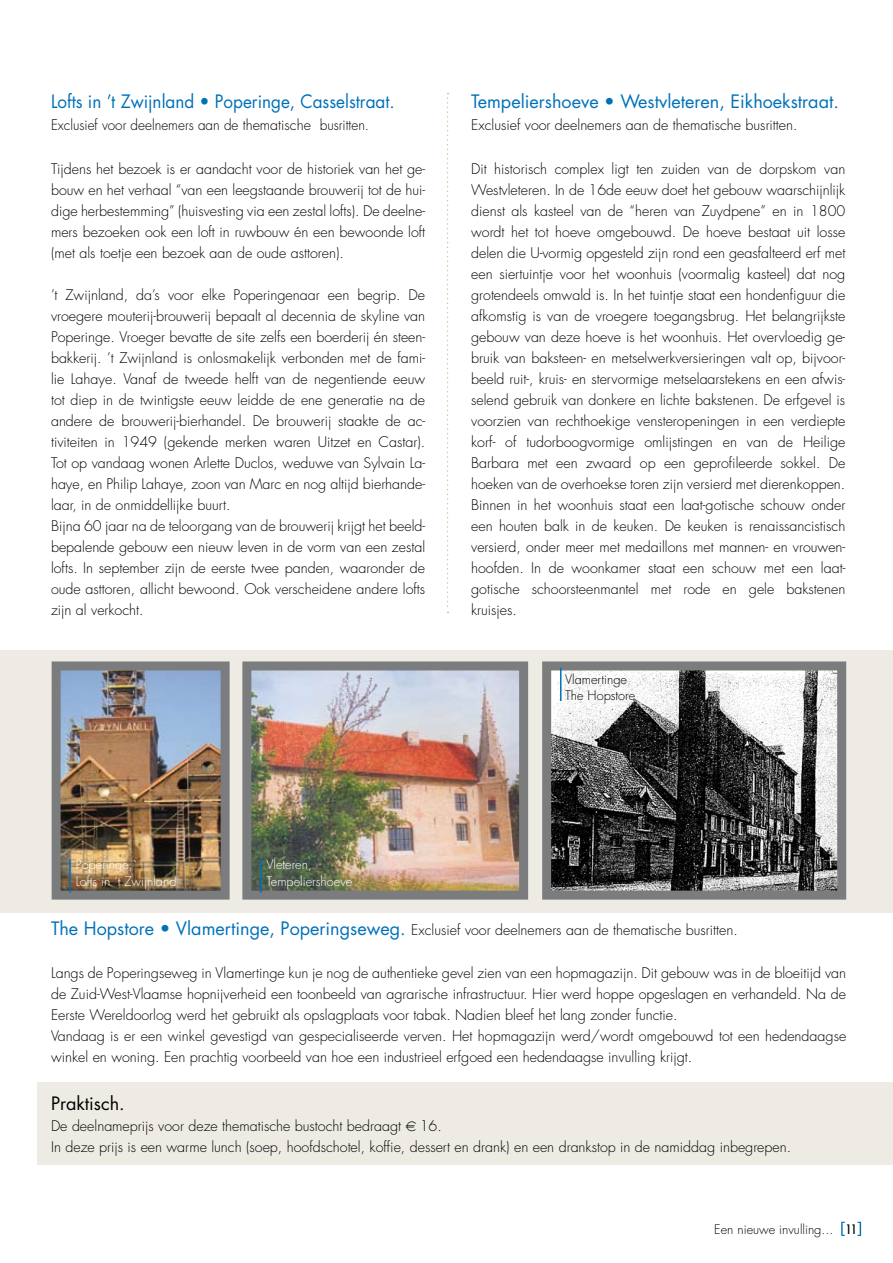
<style>
.page{position:relative;width:893px;height:1263px;background:#fff}
.page>*{position:absolute;margin:0;border:0;box-sizing:border-box;transform-origin:0 0}
.t1{font:18px "Futura";color:#0071b9}
.t2{font:18px "Futura";color:#0071b9;scale:.95 1}
.t3{font:18px "Futura";color:#000}
.t4{font:300 14.25px/21px "Futura";color:#000}
.t5{font:300 14.25px "Futura";color:#000;scale:.95 1}
.t6{font:300 12.75px/16.5px "Futura";color:#fff}
.t7{font:300 12.75px/16.5px "Futura";color:#000}
.s1{font-weight:400;font-size:18px;color:#0071b9}
.s2{font-weight:400;font-stretch:condensed}
</style>
<div class="page">
<div style="left:37px;top:1082px;width:856px;height:83px;background:#eeebe5"></div>
<div style="left:0;top:650px;width:893px;height:262px;background:#eeebe5"></div>
<img style="left:62px;top:671px;width:158px;height:219px">
<div style="left:52px;top:661px;width:178px;height:239px;border:9px solid #7b7c7e"></div>
<img style="left:552px;top:671px;width:284px;height:219px">
<div style="left:542px;top:661px;width:304px;height:239px;border:9px solid #7b7c7e"></div>
<hr style="left:69px;top:859px;width:2px;height:34px;background:#0071b9">
<svg style="left:447px;top:93px;width:2px;height:520px"></svg>
<svg style="left:841px;top:1222px;width:20px;height:14px"></svg>
<hr style="left:560px;top:668px;width:1px;height:33px;background:#0071b9">
<img style="left:252px;top:671px;width:266px;height:219px">
<div style="left:242px;top:661px;width:286px;height:239px;border:9px solid #7b7c7e"></div>
<hr style="left:260px;top:859px;width:1px;height:34px;background:#0071b9">
<p class="t2" style="left:51px;top:89px;width:363px">Lofts in ’t Zwijnland • Poperinge, Casselstraat.</p>
<p class="t5" style="left:51px;top:116px;width:336px">Exclusief voor deelnemers aan de thematische busritten.</p>
<p class="t4" style="left:51px;top:158px;width:376px;text-align:justify">Tijdens het bezoek is er aandacht voor de historiek van het ge&shy;bouw en het verhaal “van een leegstaande brouwerij tot de hui&shy;dige herbestemming” (huisvesting via een zestal lofts). De deelne&shy;mers bezoeken ook een loft in ruwbouw én een bewoonde loft (met als toetje een bezoek aan de oude asttoren).</p>
<p class="t4" style="left:51px;top:284px;width:376px">’t Zwijnland, da’s voor elke Poperingenaar een begrip. De vroegere mouterij-brouwerij bepaalt al decennia de skyline van Poperinge. Vroeger bevatte de site zelfs een boerderij én steen&shy;bakkerij. ’t Zwijnland is onlosmakelijk verbonden met de fami&shy;lie Lahaye. Vanaf de tweede helft van de negentiende eeuw tot diep in de twintigste eeuw leidde de ene generatie na de andere de brouwerij-bierhandel. De brouwerij staakte de ac&shy;tiviteiten in 1949 (gekende merken waren Uitzet en Castar).<br>Tot op vandaag wonen Arlette Duclos, weduwe van Sylvain La&shy;haye, en Philip Lahaye, zoon van Marc en nog altijd bierhande&shy;laar, in de onmiddellijke buurt.<br>Bijna 60 jaar na de teloorgang van de brouwerij krijgt het beeld&shy;bepalende gebouw een nieuw leven in de vorm van een zestal lofts. In september zijn de eerste twee panden, waaronder de oude asttoren, allicht bewoond. Ook verscheidene andere lofts zijn al verkocht.</p>
<p class="t1" style="left:471px;top:89px;width:369px">Tempeliershoeve • Westvleteren, Eikhoekstraat.</p>
<p class="t4" style="left:471px;top:115px;width:328px">Exclusief voor deelnemers aan de thematische busritten.</p>
<p class="t4" style="left:471px;top:158px;width:376px;text-align:justify">Dit historisch complex ligt ten zuiden van de dorpskom van Westvleteren. In de 16de eeuw doet het gebouw waarschijnlijk dienst als kasteel van de “heren van Zuydpene” en in 1800 wordt het tot hoeve omgebouwd. De hoeve bestaat uit losse delen die U-vormig opgesteld zijn rond een geasfalteerd erf met een siertuintje voor het woonhuis (voormalig kasteel) dat nog grotendeels omwald is. In het tuintje staat een hondenfiguur die afkomstig is van de vroegere toegangsbrug. Het belangrijkste gebouw van deze hoeve is het woonhuis. Het overvloedig ge&shy;bruik van baksteen- en metselwerkversieringen valt op, bijvoor&shy;beeld ruit-, kruis- en stervormige metselaarstekens en een afwis&shy;selend gebruik van donkere en lichte bakstenen. De erfgevel is voorzien van rechthoekige vensteropeningen in een verdiepte korf- of tudorboogvormige omlijstingen en van de Heilige Barbara met een zwaard op een geprofileerde sokkel. De hoeken van de overhoekse toren zijn versierd met dierenkoppen.<br>Binnen in het woonhuis staat een laat-gotische schouw onder een houten balk in de keuken. De keuken is renaissancistisch versierd, onder meer met medaillons met mannen- en vrouwen&shy;hoofden. In de woonkamer staat een schouw met een laat&shy;gotische schoorsteenmantel met rode en gele bakstenen kruisjes.</p>
<p class="t7" style="left:565px;top:671px;width:72px">Vlamertinge<br>The Hopstore</p>
<p class="t6" style="left:76px;top:856px;width:102px">Poperinge,`<br>Lofts in ‘t Zwijnland</p>
<p class="t6" style="left:266px;top:856px;width:87px">Vleteren,<br>Tempeliershoeve</p>
<p class="t4" style="left:51px;top:919px;width:688px"><span class="s1">The Hopstore • Vlamertinge, Poperingseweg.</span> Exclusief voor deelnemers aan de thematische busritten.</p>
<p class="t4" style="left:51px;top:963px;width:797px">Langs de Poperingseweg in Vlamertinge kun je nog de authentieke gevel zien van een hopmagazijn. Dit gebouw was in de bloeitijd van de Zuid-West-Vlaamse hopnijverheid een toonbeeld van agrarische infrastructuur. Hier werd hoppe opgeslagen en verhandeld. Na de Eerste Wereldoorlog werd het gebruikt als opslagplaats voor tabak. Nadien bleef het lang zonder functie.<br>Vandaag is er een winkel gevestigd van gespecialiseerde verven. Het hopmagazijn werd/wordt omgebouwd tot een hedendaagse winkel en woning. Een prachtig voorbeeld van hoe een industrieel erfgoed een hedendaagse invulling krijgt.</p>
<p class="t3" style="left:51px;top:1090px;width:75px">Praktisch.</p>
<p class="t4" style="left:51px;top:1115px;width:352px">De deelnameprijs voor deze thematische bustocht bedraagt</p>
<p class="t4" style="left:51px;top:1115px;width:742px;text-indent:369px">16.<br>In deze prijs is een warme lunch (soep, hoofdschotel, koffie, dessert en drank) en een drankstop in de namiddag inbegrepen.</p>
<p class="t7" style="left:714px;top:1221px;width:144px">Een nieuwe invulling... <span class="s2">11</span></p>
</div>
